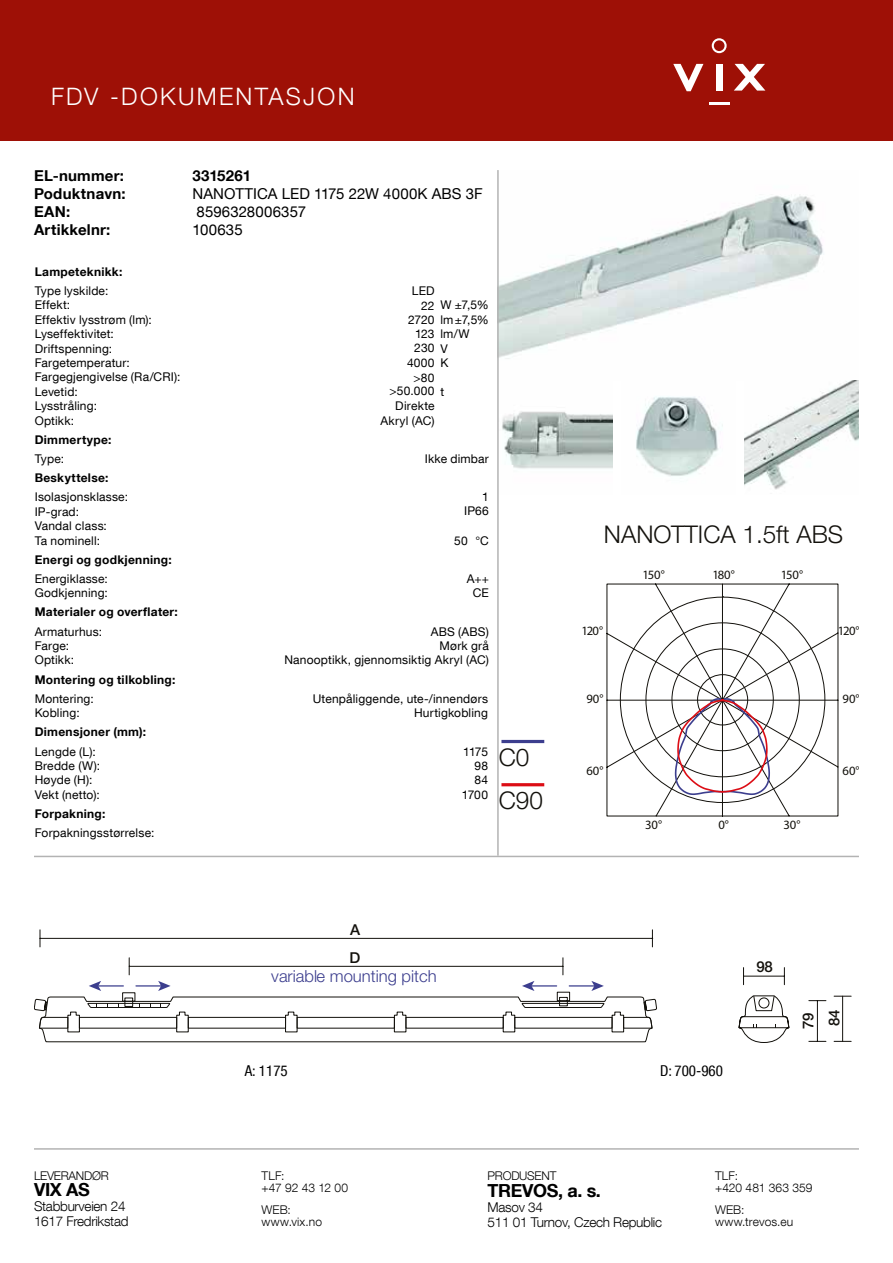
<style>
.page{position:relative;width:893px;height:1263px;background:#fff}
.page>*{position:absolute;margin:0;border:0;box-sizing:border-box;transform-origin:0 0}
.t1{font:300 24.45px/42.9px "Helvetica Neue LT Com";color:#13110c}
.t2{font:300 24px "Helvetica Neue LT Com";letter-spacing:.095em;color:#fff}
.t3{font:700 18px "Helvetica Neue LT Com";letter-spacing:-.02em;color:#000}
.t4{font:300 16.65px "Helvetica Neue LT Com";color:#3c3e8e}
.t5{font:15px/18px "Helvetica Neue LT Com";letter-spacing:.005em;color:#000}
.t6{font:700 15px/18px "Helvetica Neue LT Com";letter-spacing:.015em;color:#000}
.t7{font:condensed 15px "Helvetica Neue LT Com";color:#000}
.t8{font:500 15px/25.8px "Helvetica Neue LT Com";color:#13110c}
.t9{font:300 13.5px/15px "Helvetica Neue LT Com";letter-spacing:-.02em;color:#000}
.t10{font:12.75px "Myriad Pro";color:#13110c}
.t11{font:12px/14.4px "Helvetica Neue LT Com";letter-spacing:.015em;color:#000}
.t12{font:700 12px "Helvetica Neue LT Com";letter-spacing:.025em;color:#000}
.t13{font:300 12px/12px "Helvetica Neue LT Com";letter-spacing:.005em;color:#000}
.t14{font:300 12px "Helvetica Neue LT Com";letter-spacing:-.02em;color:#000}
.t15{font:12px/14.4px "Helvetica Neue LT Com";letter-spacing:-.015em;color:#000;text-align:right}
</style>
<div class="page">
<div style="left:0;top:0;width:893px;height:140px;background:#9e1006"></div>
<hr style="left:34px;top:1148px;width:825px;height:2px;background:#b3b3b3">
<hr style="left:34px;top:856px;width:825px;height:1px;background:#b3b3b3">
<svg style="left:673px;top:64px;width:30px;height:27px"></svg>
<div style="left:716px;top:64px;width:6px;height:27px;background:#fff"></div>
<svg style="left:734px;top:64px;width:31px;height:27px"></svg>
<svg style="left:712px;top:38px;width:15px;height:15px"></svg>
<hr style="left:709px;top:102px;width:20px;height:3px;background:#fff">
<svg style="left:606px;top:583px;width:233px;height:234px"></svg>
<svg style="left:620px;top:596px;width:205px;height:207px"></svg>
<hr style="left:501px;top:740px;width:43px;height:3px;background:#3c3e8e">
<hr style="left:501px;top:783px;width:43px;height:3px;background:#dc0d15">
<hr style="left:40px;top:938px;width:613px;height:1px;background:#13110c">
<svg style="left:40px;top:930px;width:1px;height:17px"></svg>
<svg style="left:652px;top:930px;width:1px;height:17px"></svg>
<hr style="left:129px;top:966px;width:434px;height:1px;background:#13110c">
<svg style="left:129px;top:958px;width:1px;height:17px"></svg>
<svg style="left:563px;top:958px;width:1px;height:17px"></svg>
<hr style="left:743px;top:976px;width:41px;height:1px;background:#13110c">
<svg style="left:743px;top:967px;width:1px;height:18px"></svg>
<svg style="left:784px;top:967px;width:1px;height:18px"></svg>
<hr style="left:842px;top:996px;width:1px;height:45px;background:#13110c">
<svg style="left:834px;top:996px;width:17px;height:1px"></svg>
<svg style="left:834px;top:1041px;width:17px;height:1px"></svg>
<hr style="left:817px;top:1001px;width:1px;height:40px;background:#13110c">
<svg style="left:809px;top:1000px;width:17px;height:1px"></svg>
<svg style="left:809px;top:1041px;width:17px;height:1px"></svg>
<svg style="left:738px;top:995px;width:51px;height:48px"></svg>
<svg style="left:34px;top:981px;width:623px;height:62px"></svg>
<img style="left:499px;top:195px;width:360px;height:186px">
<img style="left:502px;top:411px;width:111px;height:58px">
<img style="left:636px;top:397px;width:87px;height:80px">
<img style="left:744px;top:381px;width:115px;height:109px">
<hr style="left:497px;top:170px;width:2px;height:686px;background:#b3b3b3">
<h2 class="t2" style="left:51px;top:81px;width:305px">FDV -DOKUMENTASJON</h2>
<p class="t6" style="left:34px;top:166px;width:93px">EL-nummer:<br>Poduktnavn:<br>EAN:<br>Artikkelnr:</p>
<p class="t12" style="left:35px;top:264px;width:89px">Lampeteknikk:</p>
<p class="t6" style="left:192px;top:166px;width:60px">3315261</p>
<p class="t5" style="left:192px;top:184px;width:292px">NANOTTICA LED 1175 22W 4000K ABS 3F<br>8596328006357<br>100635</p>
<p class="t11" style="left:35px;top:283px;width:147px">Type lyskilde:<br>Effekt:<br>Effektiv lysstrøm (lm):<br>Lyseffektivitet:<br>Driftspenning:<br>Fargetemperatur:<br>Fargegjengivelse (Ra/CRI):<br>Levetid:<br>Lysstråling:<br>Optikk:</p>
<p class="t11" style="left:412px;top:283px;width:24px">LED</p>
<p class="t11" style="left:35px;top:451px;width:31px">Type:</p>
<p class="t11" style="left:425px;top:451px;width:66px">Ikke dimbar</p>
<p class="t11" style="left:440px;top:298px;width:50px">W ±7,5% lm ±7,5% lm/W<br>V<br>K</p>
<p class="t11" style="left:440px;top:384px;width:5px">t</p>
<p class="t11" style="left:380px;top:298px;width:56px;text-align:right">22<br>2720<br>123<br>230<br>4000<br>&gt;80 &gt;50.000<br>Direkte<br>Akryl (AC)</p>
<p class="t12" style="left:35px;top:432px;width:78px">Dimmertype:</p>
<p class="t12" style="left:35px;top:470px;width:75px">Beskyttelse:</p>
<p class="t11" style="left:35px;top:490px;width:95px">Isolasjonsklasse:<br>IP-grad:<br>Vandal class:<br>Ta nominell:</p>
<p class="t11" style="left:482px;top:490px;width:8px">1</p>
<p class="t11" style="left:464px;top:503px;width:26px">IP66</p>
<p class="t11" style="left:475px;top:533px;width:15px">°C</p>
<p class="t11" style="left:467px;top:571px;width:24px;text-align:center">A++<br>CE</p>
<p class="t11" style="left:284px;top:624px;width:206px;text-align:right">ABS (ABS)<br>Mørk grå<br>Nanooptikk, gjennomsiktig Akryl (AC)</p>
<p class="t11" style="left:313px;top:691px;width:177px;text-align:right">Utenpåliggende, ute-/innendørs<br>Hurtigkobling</p>
<p class="t15" style="left:462px;top:744px;width:28px">1175<br>98<br>84<br>1700</p>
<p class="t11" style="left:454px;top:533px;width:15px">50</p>
<p class="t12" style="left:35px;top:552px;width:139px">Energi og godkjenning:</p>
<p class="t11" style="left:35px;top:571px;width:75px">Energiklasse:<br>Godkjenning:</p>
<p class="t11" style="left:35px;top:624px;width:69px">Armaturhus:<br>Farge:<br>Optikk:</p>
<p class="t11" style="left:35px;top:691px;width:61px">Montering:<br>Kobling:</p>
<p class="t12" style="left:35px;top:605px;width:145px">Materialer og overflater:</p>
<p class="t12" style="left:35px;top:672px;width:142px">Montering og tilkobling:</p>
<p class="t12" style="left:35px;top:724px;width:113px">Dimensjoner (mm):</p>
<p class="t11" style="left:35px;top:744px;width:67px">Lengde (L):<br>Bredde (W):<br>Høyde (H):<br>Vekt (netto):</p>
<p class="t12" style="left:35px;top:806px;width:72px">Forpakning:</p>
<p class="t11" style="left:35px;top:825px;width:121px">Forpakningsstørrelse:</p>
<h1 class="t1" style="left:499px;top:735px;width:46px">C0<br>C90</h1>
<p class="t8" style="left:350px;top:916px;width:12px">A</p>
<p class="t8" style="left:350px;top:944px;width:12px">D</p>
<h3 class="t4" style="left:271px;top:966px;width:167px">variable mounting pitch</h3>
<h1 class="t1" style="left:604px;top:512px;width:241px">NANOTTICA 1.5ft ABS</h1>
<p class="t10" style="left:642px;top:567px;width:24px">150°</p>
<p class="t10" style="left:712px;top:567px;width:24px">180°</p>
<p class="t10" style="left:781px;top:567px;width:24px">150°</p>
<p class="t10" style="left:581px;top:623px;width:23px">120°</p>
<p class="t10" style="left:838px;top:623px;width:23px">120°</p>
<p class="t10" style="left:586px;top:691px;width:19px">90°</p>
<p class="t10" style="left:586px;top:763px;width:19px">60°</p>
<p class="t10" style="left:645px;top:816px;width:19px">30°</p>
<p class="t10" style="left:718px;top:816px;width:12px">0°</p>
<p class="t10" style="left:783px;top:816px;width:19px">30°</p>
<p class="t10" style="left:843px;top:691px;width:19px">90°</p>
<p class="t10" style="left:843px;top:763px;width:19px">60°</p>
<p class="t8" style="left:756px;top:953px;width:18px">98</p>
<p class="t8" style="left:795px;top:1029px;width:20px;rotate:-90deg">79<br>84</p>
<p class="t14" style="left:34px;top:1168px;width:76px">LEVERANDØR</p>
<h3 class="t3" style="left:34px;top:1178px;width:57px">VIX AS</h3>
<p class="t9" style="left:34px;top:1198px;width:96px">Stabburveien 24<br>1617 Fredrikstad</p>
<p class="t7" style="left:245px;top:1062px;width:45px">A: 1175</p>
<p class="t7" style="left:660px;top:1062px;width:64px">D: 700-960</p>
<p class="t13" style="left:261px;top:1169px;width:88px">TLF:<br>+47 92 43 12 00</p>
<p class="t13" style="left:715px;top:1169px;width:99px">TLF:<br>+420 481 363 359</p>
<p class="t14" style="left:488px;top:1168px;width:70px">PRODUSENT</p>
<h3 class="t3" style="left:488px;top:1179px;width:115px">TREVOS, a. s.</h3>
<p class="t9" style="left:488px;top:1199px;width:176px">Masov 34<br>511 01 Turnov, Czech Republic</p>
<p class="t13" style="left:261px;top:1203px;width:62px">WEB: www.vix.no</p>
<p class="t13" style="left:715px;top:1203px;width:80px">WEB: www.trevos.eu</p>
</div>
